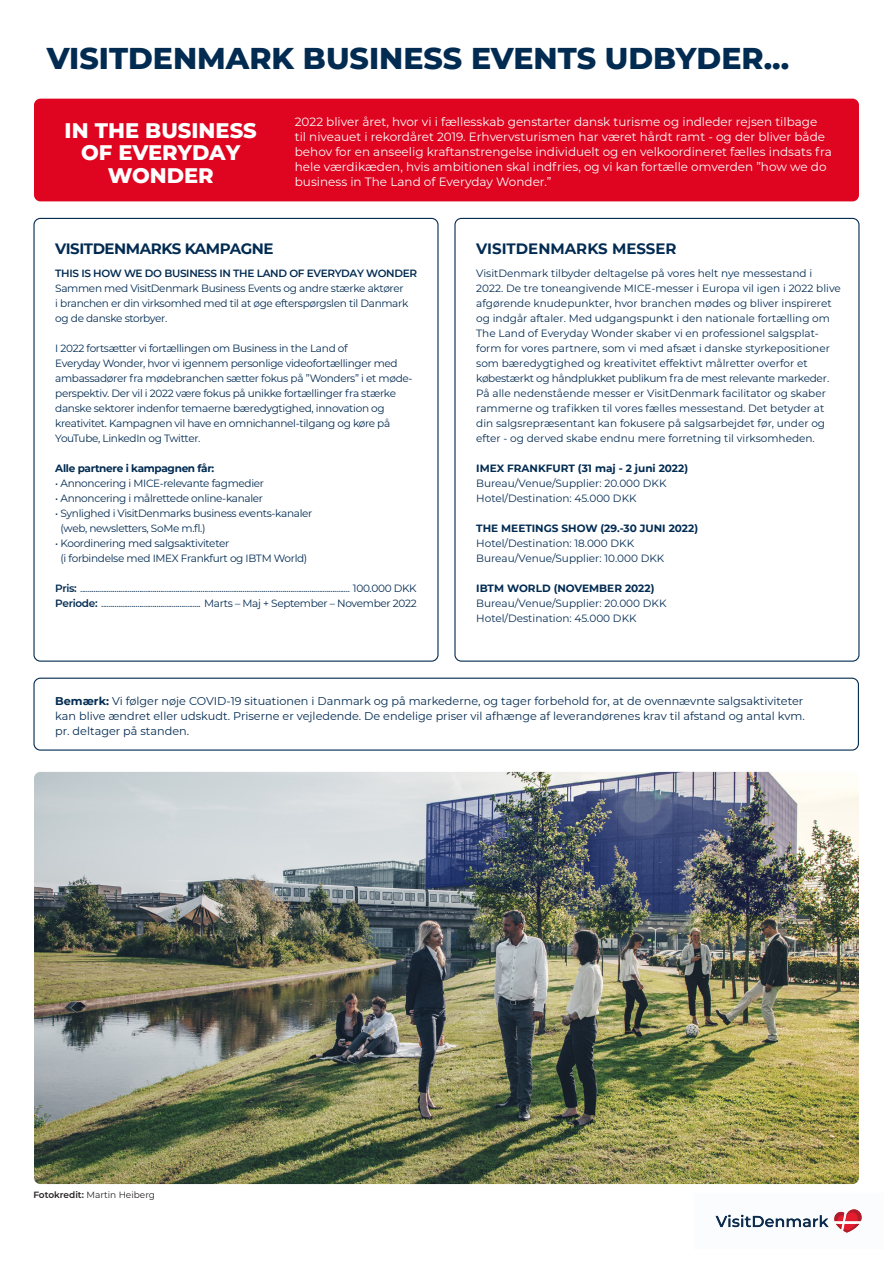
<style>
.page{position:relative;width:893px;height:1263px;background:#fff}
.page>*{position:absolute;margin:0;border:0;box-sizing:border-box;transform-origin:0 0}
.t1{font:800 30px "Visit Denmark";color:#022b52}
.t2{font:800 21px/22.5px "Visit Denmark";color:#fff;text-align:center}
.t3{font:700 15px "Visit Denmark";letter-spacing:-.03em;color:#022b52}
.t4{font:700 15px "Visit Denmark";color:#022b52}
.t5{font:12px/15px "Visit Denmark";color:#fff}
.t6{font:11.25px/15px "Visit Denmark";color:#022b52}
.t7{font:10.5px/15px "Visit Denmark";letter-spacing:-.03em;color:#022b52}
.t8{font:10.5px/15px "Visit Denmark";color:#022b52}
.t9{font:700 10.5px "Visit Denmark";color:#022b52}
.t10{font:600 10.5px "Visit Denmark";letter-spacing:-.03em;color:#022b52}
.t11{font:700 10.5px "Visit Denmark";letter-spacing:-.03em;color:#022b52}
.t12{font:9px "Visit Denmark";color:#231f20}
.s1{font-weight:600}
.s2{font-weight:700}
</style>
<div class="page">
<div style="left:34px;top:99px;width:825px;height:102px;background:#df041f;border-radius:6px"></div>
<img style="left:34px;top:772px;width:825px;height:412px">
<svg style="left:715px;top:1209px;width:147px;height:24px"></svg>
<div style="left:33px;top:678px;width:826px;height:73px;border:1px solid #022b52;border-radius:6px"></div>
<h1 class="t1" style="left:47px;top:39px;width:744px">VISITDENMARK BUSINESS EVENTS UDBYDER...</h1>
<h2 class="t2" style="left:65px;top:119px;width:194px">IN THE BUSINESS<br>OF EVERYDAY<br>WONDER</h2>
<p class="t5" style="left:295px;top:114px;width:539px">2022 bliver året, hvor vi i fællesskab genstarter dansk turisme og indleder rejsen tilbage<br>til niveauet i rekordåret 2019. Erhvervsturismen har været hårdt ramt - og der bliver både behov for en anseelig kraftanstrengelse individuelt og en velkoordineret fælles indsats fra hele værdikæden, hvis ambitionen skal indfries, og vi kan fortælle omverden ”how we do business in The Land of Everyday Wonder.”</p>
<h3 class="t3" style="left:55px;top:239px;width:220px">VISITDENMARKS KAMPAGNE</h3>
<p class="t10" style="left:55px;top:267px;width:363px">THIS IS HOW WE DO BUSINESS IN THE LAND OF EVERYDAY WONDER</p>
<p class="t7" style="left:55px;top:280px;width:355px">Sammen med VisitDenmark Business Events og andre stærke aktører i branchen er din virksomhed med til at øge efterspørgslen til Danmark og de danske storbyer.</p>
<p class="t7" style="left:55px;top:340px;width:359px">I 2022 fortsætter vi fortællingen om Business in the Land of<br>Everyday Wonder, hvor vi igennem personlige videofortællinger med ambassadører fra mødebranchen sætter fokus på ”Wonders” i et møde&shy;perspektiv. Der vil i 2022 være fokus på unikke fortællinger fra stærke danske sektorer indenfor temaerne bæredygtighed, innovation og kreativitet. Kampagnen vil have en omnichannel-tilgang og køre på YouTube, LinkedIn og Twitter.</p>
<p class="t11" style="left:55px;top:461px;width:161px">Alle partnere i kampagnen får:</p>
<p class="t7" style="left:55px;top:475px;width:210px">• Annoncering i MICE-relevante fagmedier</p>
<p class="t7" style="left:55px;top:490px;width:209px">• Annoncering i målrettede online-kanaler</p>
<p class="t7" style="left:60px;top:505px;width:253px;text-indent:-5px">• Synlighed i VisitDenmarks business events-kanaler (web, newsletters, SoMe m.fl.)</p>
<p class="t7" style="left:60px;top:535px;width:248px;text-indent:-5px">• Koordinering med salgsaktiviteter<br>(i forbindelse med IMEX Frankfurt og IBTM World)</p>
<p class="t7" style="left:55px;top:580px;width:363px"><span class="s1">Pris:</span> ............................................................................................................................................. 100.000 DKK<br><span class="s1">Periode:</span> .................................................... Marts – Maj + September – November 2022</p>
<h3 class="t4" style="left:476px;top:239px;width:202px">VISITDENMARKS MESSER</h3>
<p class="t8" style="left:476px;top:265px;width:366px">VisitDenmark tilbyder deltagelse på vores helt nye messestand i 2022. De tre toneangivende MICE-messer i Europa vil igen i 2022 blive afgørende knudepunkter, hvor branchen mødes og bliver inspireret og indgår aftaler. Med udgangspunkt i den nationale fortælling om The Land of Everyday Wonder skaber vi en professionel salgsplat&shy;form for vores partnere, som vi med afsæt i danske styrkepositioner som bæredygtighed og kreativitet effektivt målretter overfor et købestærkt og håndplukket publikum fra de mest relevante markeder.<br>På alle nedenstående messer er VisitDenmark facilitator og skaber rammerne og trafikken til vores fælles messestand. Det betyder at din salgsrepræsentant kan fokusere på salgsarbejdet før, under og efter - og derved skabe endnu mere forretning til virksomheden.</p>
<p class="t9" style="left:476px;top:461px;width:213px">IMEX FRANKFURT (31 maj - 2 juni 2022)</p>
<p class="t8" style="left:476px;top:475px;width:192px">Bureau/Venue/Supplier: 20.000 DKK<br>Hotel/Destination: 45.000 DKK</p>
<p class="t9" style="left:476px;top:521px;width:223px">THE MEETINGS SHOW (29.-30 JUNI 2022)</p>
<p class="t8" style="left:476px;top:535px;width:190px">Hotel/Destination: 18.000 DKK<br>Bureau/Venue/Supplier: 10.000 DKK</p>
<p class="t9" style="left:476px;top:581px;width:180px">IBTM WORLD (NOVEMBER 2022)</p>
<p class="t8" style="left:476px;top:595px;width:192px">Bureau/Venue/Supplier: 20.000 DKK<br>Hotel/Destination: 45.000 DKK</p>
<p class="t6" style="left:55px;top:693px;width:751px"><span class="s2">Bemærk:</span> Vi følger nøje COVID-19 situationen i Danmark og på markederne, og tager forbehold for, at de ovennævnte salgsaktiviteter kan blive ændret eller udskudt. Priserne er vejledende. De endelige priser vil afhænge af leverandørenes krav til afstand og antal kvm. pr. deltager på standen.</p>
<p class="t12" style="left:33px;top:1188px;width:123px"><span class="s1">Fotokredit:</span> Martin Heiberg</p>
</div>
